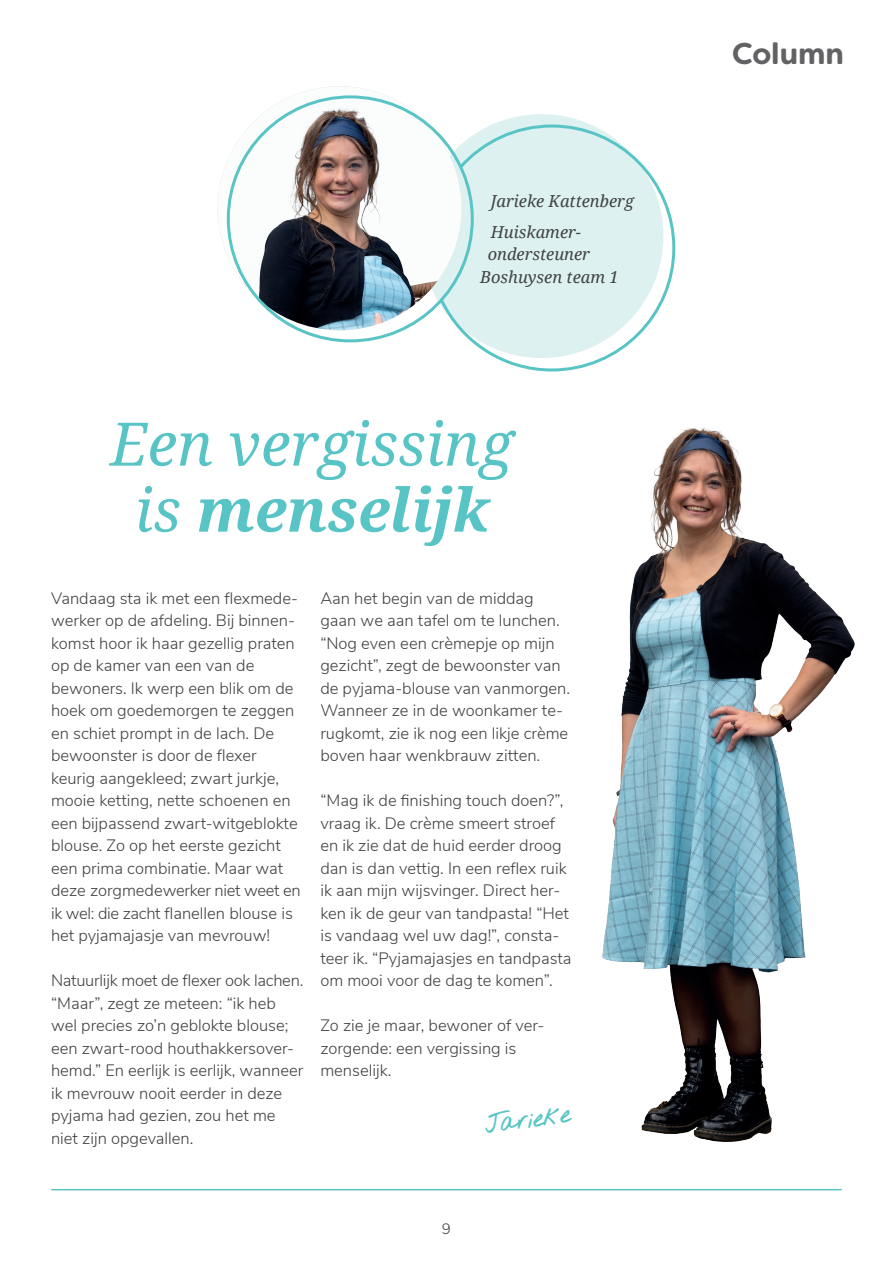
<style>
.page{position:relative;width:893px;height:1263px;background:#fff}
.page>*{position:absolute;margin:0;border:0;box-sizing:border-box;transform-origin:0 0}
.NOTO_-_Titeltekst{font:italic 60px/66px "Noto Serif";color:#59c4c6;text-align:center}
.FILSON_-_Titeltekst{font:700 30px "Filson Soft";color:#626265}
.AFZ_geschreven_font{font:700 21px "Nothing You Could Do";color:#59c4c6}
.Platte_tekst{font:300 16.5px/22.5px "Nunito Sans";color:#414243}
.Onder-__bijschrift{font:italic 16.5px "Noto Serif";color:#414243}
.t1{font:300 15px "Nunito Sans";color:#414243}
.s1{font-weight:700}
</style>
<div class="page">
<hr style="left:52px;top:1189px;width:789px;height:1px;background:#59c4c6">
<img style="left:218px;top:86px;width:244px;height:244px;border-radius:122px">
<svg style="left:438px;top:123px;width:238px;height:249px"></svg>
<img style="left:602px;top:427px;width:253px;height:715px">
<p class="Onder-__bijschrift" style="left:491px;top:190px;width:145px">Jarieke Kattenberg</p>
<p class="Onder-__bijschrift" style="left:491px;top:221px;width:92px">Huiskamer-</p>
<p class="Onder-__bijschrift" style="left:488px;top:243px;width:104px">ondersteuner</p>
<p class="Onder-__bijschrift" style="left:480px;top:266px;width:140px">Boshuysen team 1</p>
<p class="NOTO_-_Titeltekst" style="left:110px;top:409px;width:405px">Een vergissing is <span class="s1">menselijk</span></p>
<p class="Platte_tekst" style="left:51px;top:586px;width:251px">Vandaag sta ik met een flexmede&shy;werker op de afdeling. Bij binnen&shy;komst hoor ik haar gezellig praten op de kamer van een van de bewoners. Ik werp een blik om de hoek om goedemorgen te zeggen en schiet prompt in de lach. De bewoonster is door de flexer keurig aangekleed; zwart jurkje, mooie ketting, nette schoenen en een bijpassend zwart-witgeblokte blouse. Zo op het eerste gezicht een prima combinatie. Maar wat deze zorgmedewerker niet weet en ik wel: die zacht flanellen blouse is het pyjamajasje van mevrouw!</p>
<p class="Platte_tekst" style="left:51px;top:968px;width:254px">Natuurlijk moet de flexer ook lachen. “Maar”, zegt ze meteen: “ik heb wel precies zo’n geblokte blouse; een zwart-rood houthakkersover-- hemd.” En eerlijk is eerlijk, wanneer ik mevrouw nooit eerder in deze pyjama had gezien, zou het me niet zijn opgevallen.</p>
<p class="Platte_tekst" style="left:320px;top:586px;width:251px">Aan het begin van de middag gaan we aan tafel om te lunchen. “Nog even een crèmepje op mijn gezicht”, zegt de bewoonster van de pyjama--blouse van vanmorgen.<br>Wanneer ze in de woonkamer te&shy;rugkomt, zie ik nog een likje crème boven haar wenkbrauw zitten.</p>
<p class="Platte_tekst" style="left:320px;top:788px;width:248px">“Mag ik de finishing touch doen?”, vraag ik. De crème smeert stroef en ik zie dat de huid eerder droog dan is dan vettig. In een reflex ruik ik aan mijn wijsvinger. Direct her--</p>
<p class="Platte_tekst" style="left:320px;top:901px;width:253px">ken ik de geur van tandpasta! “Het is vandaag wel uw dag!”, consta&shy;teer ik. “Pyjamajasjes en tandpasta om mooi voor de dag te komen”.</p>
<p class="Platte_tekst" style="left:320px;top:1013px;width:226px">Zo zie je maar, bewoner of ver&shy;zorgende: een vergissing is menselijk.</p>
<p class="AFZ_geschreven_font" style="left:483px;top:1107px;width:88px;rotate:-8deg">Jarieke</p>
<p class="t1" style="left:442px;top:1217px;width:10px">9</p>
<p class="FILSON_-_Titeltekst" style="left:732px;top:34px;width:113px">Column</p>
</div>
